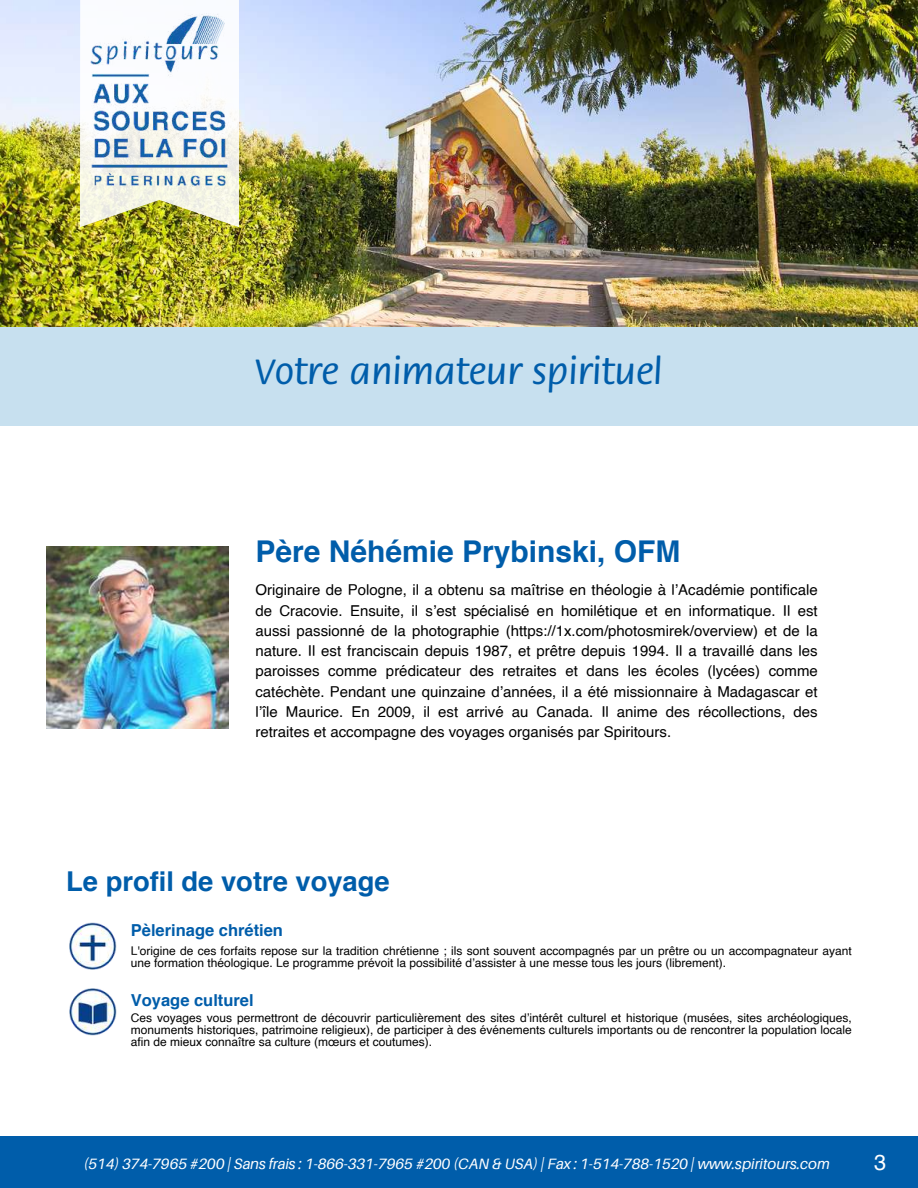
<style>
.page{position:relative;width:918px;height:1188px;background:#fff}
.page>*{position:absolute;margin:0;border:0;box-sizing:border-box;transform-origin:0 0}
.t1{font:500 38.85px "Flora Std";color:#005daa}
.t2{font:700 30px "Helvetica";color:#005daa}
.t3{font:700 27.3px "Helvetica";color:#005daa}
.t4{font:21.75px "Helvetica";color:#fff}
.t5{font:700 16.5px "Helvetica";color:#005daa}
.t6{font:15px/20.2px "Helvetica";color:#000;text-align:justify}
.t7{font:italic 15px "Aileron";color:#fff}
.t8{font:12px/12px "Helvetica";color:#000}
</style>
<div class="page">
<div style="left:0;top:1136px;width:918px;height:52px;background:#005daa"></div>
<div style="left:0;top:326px;width:918px;height:99px;background:#c7e0ef"></div>
<img style="left:0;top:0;width:918px;height:326px">
<img style="left:57px;top:0;width:182px;height:227px">
<img style="left:90px;top:11px;width:139px;height:179px">
<img style="left:69px;top:923px;width:48px;height:47px">
<img style="left:69px;top:988px;width:48px;height:48px">
<img style="left:47px;top:547px;width:182px;height:182px">
<h1 class="t1" style="left:255px;top:355px;width:409px">Votre animateur spirituel</h1>
<h2 class="t2" style="left:255px;top:539px;width:426px">Père Néhémie Prybinski, OFM</h2>
<p class="t6" style="left:255px;top:581px;width:564px">Originaire de Pologne, il a obtenu sa maîtrise en théologie à l’Académie pontificale de Cracovie. Ensuite, il s’est spécialisé en homilétique et en informatique. Il est aussi passionné de la photographie (https://1x.com/photosmirek/overview) et de la nature. Il est franciscain depuis 1987, et prêtre depuis 1994. Il a travaillé dans les paroisses comme prédicateur des retraites et dans les écoles (lycées) comme catéchète. Pendant une quinzaine d’années, il a été missionnaire à Madagascar et l’île Maurice. En 2009, il est arrivé au Canada. Il anime des récollections, des retraites et accompagne des voyages organisés par Spiritours.</p>
<h3 class="t3" style="left:66px;top:870px;width:325px">Le profil de votre voyage</h3>
<p class="t5" style="left:131px;top:923px;width:154px">Pèlerinage chrétien</p>
<p class="t8" style="left:131px;top:946px;width:722px">L'origine de ces forfaits repose sur la tradition chrétienne ; ils sont souvent accompagnés par un prêtre ou un accompagnateur ayant une formation théologique. Le programme prévoit la possibilité d’assister à une messe tous les jours (librement).</p>
<p class="t5" style="left:131px;top:993px;width:124px">Voyage culturel</p>
<p class="t8" style="left:131px;top:1013px;width:722px;text-align:justify">Ces voyages vous permettront de découvrir particulièrement des sites d’intérêt culturel et historique (musées, sites archéologiques, monuments historiques, patrimoine religieux), de participer à des événements culturels importants ou de rencontrer la population locale afin de mieux connaître sa culture (mœurs et coutumes).</p>
<p class="t7" style="left:84px;top:1154px;width:748px">(514) 374-7965 #200 | Sans frais : 1-866-331-7965 #200 (CAN &amp; USA) | Fax : 1-514-788-1520 | www.spiritours.com</p>
<h3 class="t4" style="left:874px;top:1153px;width:14px">3</h3>
</div>
